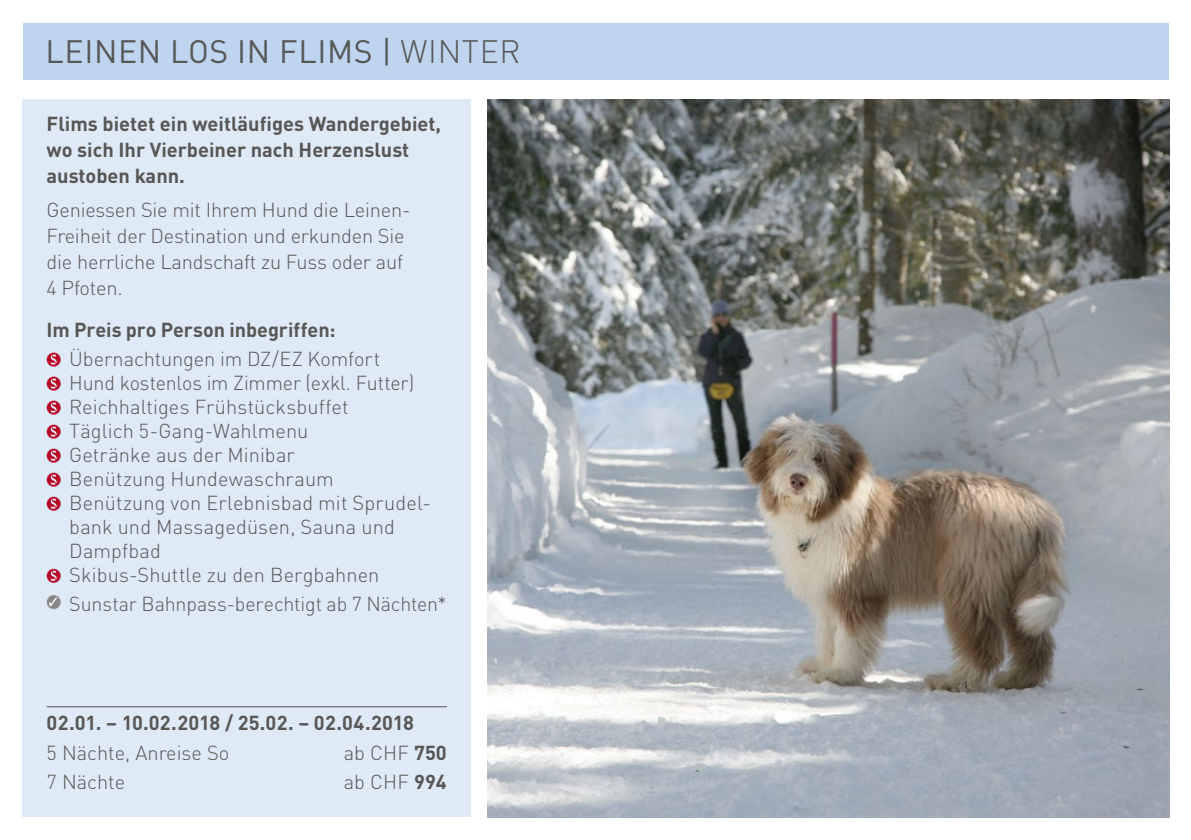
<style>
.page{position:relative;width:1191px;height:840px;background:#fff}
.page>*{position:absolute;margin:0;border:0;box-sizing:border-box;transform-origin:0 0}
.t1{font:32px "DIN Pro";letter-spacing:.02em;color:#575756}
.t2{font:300 20px/24px "DIN Pro";color:#575756}
.t3{font:700 20px/26px "DIN Pro";color:#575756}
.s1{font-weight:300}
.s2{font-weight:700}
</style>
<div class="page">
<div style="left:23px;top:99px;width:448px;height:717px;background:#dfeaf7"></div>
<hr style="left:47px;top:705px;width:400px;height:1px;background:#575756">
<svg style="left:47px;top:352px;width:14px;height:14px"></svg>
<svg style="left:47px;top:376px;width:14px;height:14px"></svg>
<svg style="left:47px;top:400px;width:14px;height:14px"></svg>
<svg style="left:47px;top:424px;width:14px;height:14px"></svg>
<svg style="left:47px;top:448px;width:14px;height:14px"></svg>
<svg style="left:47px;top:472px;width:14px;height:14px"></svg>
<svg style="left:47px;top:496px;width:14px;height:14px"></svg>
<svg style="left:47px;top:568px;width:14px;height:14px"></svg>
<svg style="left:47px;top:595px;width:14px;height:13px"></svg>
<img style="left:488px;top:99px;width:681px;height:717px">
<div style="left:23px;top:23px;width:1145px;height:56px;background:#bed4ef"></div>
<h1 class="t1" style="left:46px;top:27px;width:476px">LEINEN LOS IN FLIMS | <span class="s1">WINTER</span></h1>
<p class="t3" style="left:47px;top:108px;width:396px">Flims bietet ein weitläufiges Wandergebiet, wo sich Ihr Vierbeiner nach Herzenslust austoben kann.</p>
<p class="t2" style="left:47px;top:194px;width:365px;line-height:26px">Geniessen Sie mit Ihrem Hund die Leinen-Freiheit der Destination und erkunden Sie die herrliche Landschaft zu Fuss oder auf 4 Pfoten.</p>
<p class="t3" style="left:47px;top:314px;width:290px">Im Preis pro Person inbegriffen:</p>
<p class="t2" style="left:69px;top:345px;width:363px">Übernachtungen im DZ/EZ Komfort<br>Hund kostenlos im Zimmer (exkl. Futter)<br>Reichhaltiges Frühstücksbuffet<br>Täglich 5-Gang-Wahlmenu<br>Getränke aus der Minibar<br>Benützung Hundewaschraum<br>Benützung von Erlebnisbad mit Sprudel&shy;bank und Massagedüsen, Sauna und<br>Dampfbad<br>Skibus-Shuttle zu den Bergbahnen</p>
<p class="t2" style="left:49px;top:589px;width:399px"><sup>✓</sup> Sunstar Bahnpass-berechtigt ab 7 Nächten*</p>
<p class="t3" style="left:47px;top:707px;width:369px">02.01. – 10.02.2018 / 25.02. – 02.04.2018</p>
<p class="t2" style="left:47px;top:738px;width:184px">5 Nächte, Anreise So</p>
<p class="t2" style="left:344px;top:738px;width:105px">ab CHF <span class="s2">750</span></p>
<p class="t2" style="left:47px;top:768px;width:80px">7 Nächte</p>
<p class="t2" style="left:344px;top:768px;width:105px">ab CHF <span class="s2">994</span></p>
</div>
